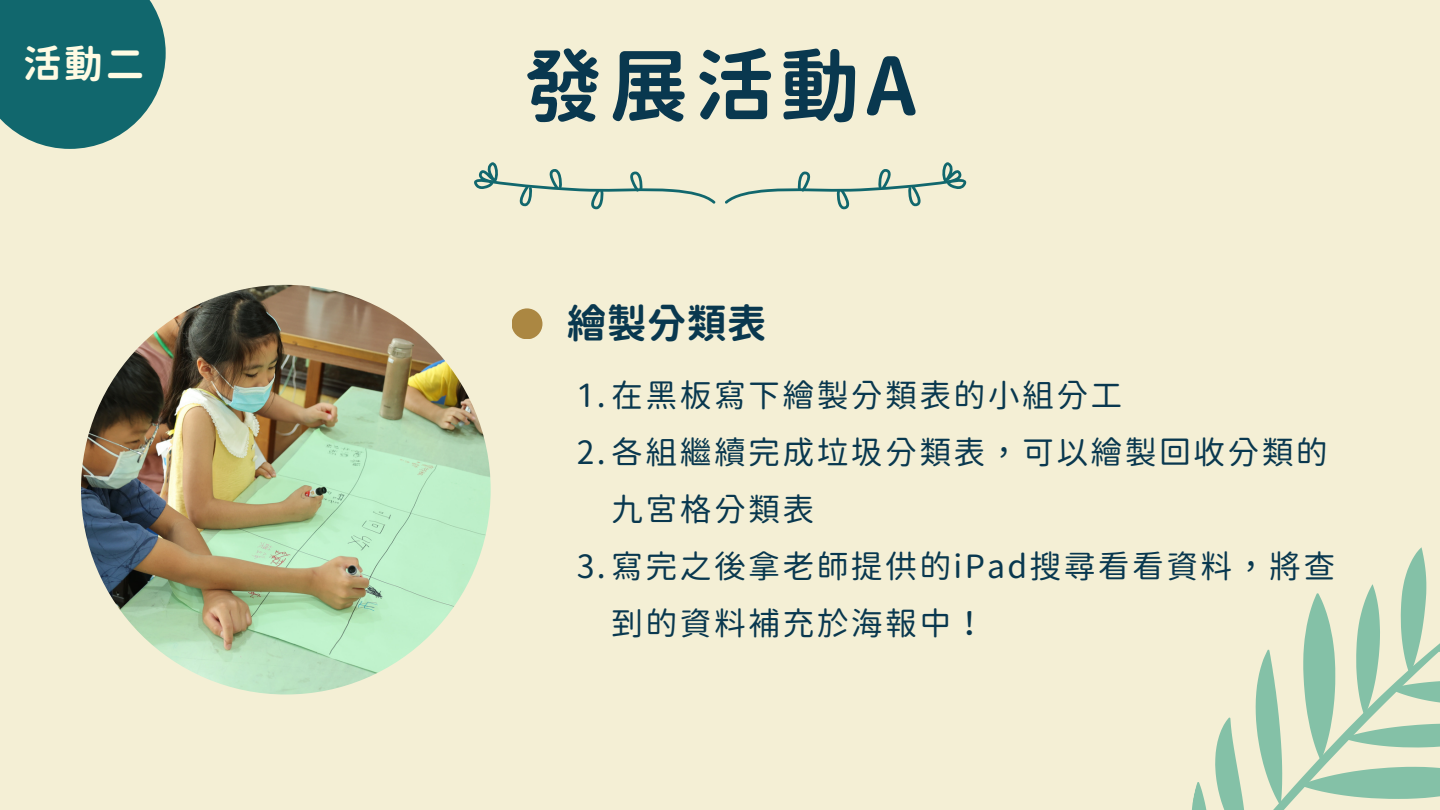
<style>
.page{position:relative;width:1440px;height:810px;background:#f4efd5}
.page>*{position:absolute;margin:0;border:0;box-sizing:border-box;transform-origin:0 0}
.t1{font:80px "Gen Sen Rounded TW B";letter-spacing:.07em;color:#09384f}
.t2{font:40px "Gen Sen Rounded TW B";color:#09384f}
.t3{font:38.8px "Gen Sen Rounded TW B";color:#fffbe3}
.t4{font:32px/57px "Gen Sen Rounded TW R";letter-spacing:.07em;color:#09384f}
</style>
<div class="page">
<svg style="left:474px;top:162px;width:242px;height:47px"></svg>
<svg style="left:725px;top:162px;width:242px;height:47px"></svg>
<svg style="left:0;top:0;width:166px;height:149px;background:#2b7779"></svg>
<div style="left:512px;top:308px;width:30px;height:31px;background:#ab8742;border-radius:50%"></div>
<img style="left:81px;top:285px;width:410px;height:410px;border-radius:50%">
<svg style="left:1192px;top:547px;width:248px;height:263px"></svg>
<p class="t3" style="left:23px;top:44px;width:123px">活動二</p>
<p class="t1" style="left:523px;top:45px;width:395px">發展活動A</p>
<p class="t2" style="left:567px;top:303px;width:201px">繪製分類表</p>
<p class="t4" style="left:577px;top:366px;width:547px">1.在黑板寫下繪製分類表的小組分工</p>
<p class="t4" style="left:611px;top:423px;width:718px;text-indent:-34px">2.各組繼續完成垃圾分類表，可以繪製回收分類的九宮格分類表</p>
<p class="t4" style="left:611px;top:537px;width:726px;text-indent:-34px">3.寫完之後拿老師提供的iPad搜尋看看資料，將查到的資料補充於海報中！</p>
</div>
